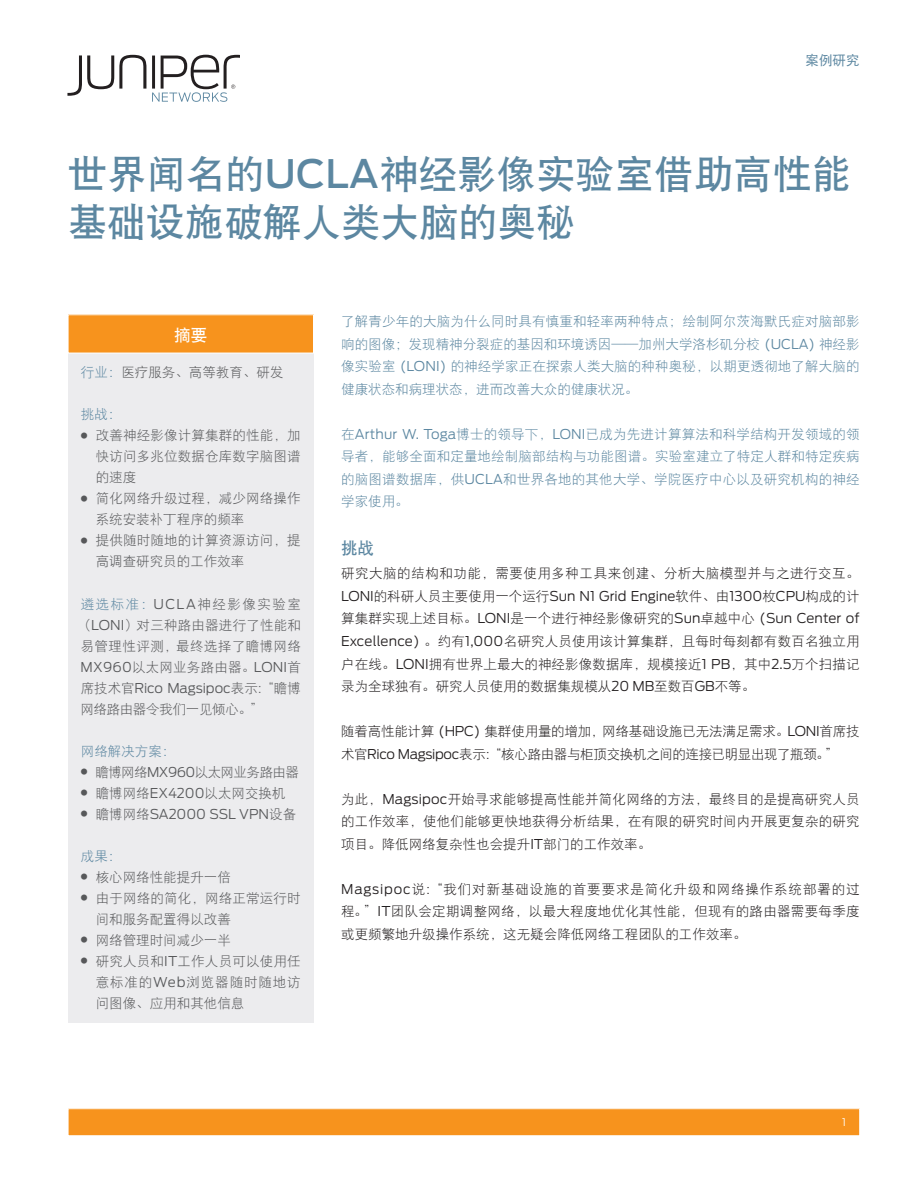
<style>
.page{position:relative;width:915px;height:1191px;background:#fff}
.page>*{position:absolute;margin:0;border:0;box-sizing:border-box;transform-origin:0 0}
.t1{font:39px/48px "DFP Hei W7";letter-spacing:.01em;color:#5c87a1}
.t2{font:16.5px "DFP Hei W7";color:#fff}
.t3{font:16.5px "DFP Hei W7";color:#5c87a1}
.t4{font:13.5px/22.5px "DF Hei W3";color:#231f20;text-align:justify}
.t5{font:13.5px/21px "DF Hei W3";letter-spacing:.01em;color:#57585a;text-align:justify}
.t6{font:13.5px/22.5px "DF Hei W3";letter-spacing:.01em;color:#5c87a1;text-align:justify}
.t7{font:13.5px/22.5px "DF Hei W3";letter-spacing:-.02em;color:#231f20}
.t8{font:300 13.5px "Antenna";color:#231f20}
.t9{font:300 13.5px "Antenna";letter-spacing:-.005em;color:#57585a}
.t10{font:13.5px "DF Hei W3";letter-spacing:.04em;color:#231f20}
.t11{font:13.5px "DF Hei W3";letter-spacing:-.05em;color:#57585a}
.t12{font:13.5px "DF Hei W3";letter-spacing:-.02em;color:#57585a}
.t13{font:13.5px "DFP Hei W5";color:#5c87a1}
.t14{font:300 10.5px "Antenna";color:#fff}
.s1{font-family:"Antenna";font-weight:500}
.s2{color:#5c87a1}
.s3{font-family:"Antenna";font-weight:300}
.s4{font-family:"DF Hei W3";font-weight:400}
</style>
<div class="page">
<div style="left:68px;top:1108px;width:791px;height:27px;background:#f7931d"></div>
<div style="left:68px;top:1108px;width:791px;height:27px;border:1px solid #fff"></div>
<svg style="left:67px;top:55px;width:79px;height:41px"></svg>
<svg style="left:152px;top:55px;width:88px;height:47px"></svg>
<div style="left:68px;top:315px;width:245px;height:707px;background:#ececee"></div>
<div style="left:68px;top:315px;width:245px;height:38px;background:#f7931d"></div>
<p class="t13" style="left:805px;top:53px;width:55px">案例研究</p>
<h1 class="t1" style="left:68px;top:149px;width:784px">世界闻名的<span class="s1">UCLA</span>神经影像实验室借助高性能基础设施破解人类大脑的奥秘</h1>
<p class="t2" style="left:174px;top:326px;width:35px">摘要</p>
<p class="t5" style="left:81px;top:362px;width:204px"><span class="s2">行业：</span>医疗服务、高等教育、研发</p>
<p class="t6" style="left:81px;top:403px;width:42px">挑战：</p>
<p class="t5" style="left:96px;top:425px;width:206px;text-indent:-15px"><sup>●</sup> 改善神经影像计算集群的性能，加快访问多兆位数据仓库数字脑图谱的速度</p>
<p class="t5" style="left:96px;top:488px;width:206px;text-indent:-15px"><sup>●</sup> 简化网络升级过程，减少网络操作系统安装补丁程序的频率</p>
<p class="t5" style="left:96px;top:530px;width:206px;text-indent:-15px"><sup>●</sup> 提供随时随地的计算资源访问，提高调查研究员的工作效率</p>
<p class="t5" style="left:78px;top:593px;width:224px"><span class="s2">遴选标准：</span><span class="s3">UCLA</span>神经影像实验室（<span class="s3">LONI</span>）对三种路由器进行了性能和易管理性评测，最终选择了瞻博网络<span class="s3">MX960</span>以太网业务路由器。<span class="s3">LONI</span>首</p>
<p class="t9" style="left:81px;top:679px;width:222px"><span class="s4">席技术官</span>Rico Magsipoc<span class="s4">表示：“瞻博</span></p>
<p class="t12" style="left:80px;top:702px;width:184px">网络路由器令我们一见倾心。”</p>
<p class="t6" style="left:81px;top:739px;width:96px">网络解决方案：</p>
<p class="t11" style="left:81px;top:765px;width:219px"><sup>●</sup> 瞻博网络<span class="s3">MX960</span>以太网业务路由器</p>
<p class="t5" style="left:81px;top:782px;width:206px"><sup>●</sup> 瞻博网络<span class="s3">EX4200</span>以太网交换机</p>
<p class="t9" style="left:81px;top:805px;width:217px"><sup>●</sup> <span class="s4">瞻博网络</span>SA2000 SSL VPN<span class="s4">设备</span></p>
<p class="t6" style="left:81px;top:844px;width:42px">成果：</p>
<p class="t5" style="left:81px;top:866px;width:151px"><sup>●</sup> 核心网络性能提升一倍</p>
<p class="t5" style="left:96px;top:887px;width:206px;text-indent:-15px"><sup>●</sup> 由于网络的简化，网络正常运行时间和服务配置得以改善</p>
<p class="t5" style="left:81px;top:929px;width:151px"><sup>●</sup> 网络管理时间减少一半</p>
<p class="t5" style="left:96px;top:950px;width:206px;text-indent:-15px"><sup>●</sup> 研究人员和<span class="s3">IT</span>工作人员可以使用任意标准的<span class="s3">Web</span>浏览器随时随地访问图像、应用和其他信息</p>
<p class="t6" style="left:341px;top:310px;width:520px">了解青少年的大脑为什么同时具有慎重和轻率两种特点；绘制阿尔茨海默氏症对脑部影响的图像；发现精神分裂症的基因和环境诱因——加州大学洛杉矶分校 <span class="s3">(UCLA)</span> 神经影像实验室 <span class="s3">(LONI)</span> 的神经学家正在探索人类大脑的种种奥秘，以期更透彻地了解大脑的健康状态和病理状态，进而改善大众的健康状况。</p>
<p class="t6" style="left:341px;top:423px;width:520px">在<span class="s3">Arthur W. Toga</span>博士的领导下，<span class="s3">LONI</span>已成为先进计算算法和科学结构开发领域的领导者，能够全面和定量地绘制脑部结构与功能图谱。实验室建立了特定人群和特定疾病的脑图谱数据库，供<span class="s3">UCLA</span>和世界各地的其他大学、学院医疗中心以及研究机构的神经学家使用。</p>
<p class="t3" style="left:341px;top:540px;width:34px">挑战</p>
<p class="t10" style="left:341px;top:567px;width:520px">研究大脑的结构和功能，需要使用多种工具来创建、分析大脑模型并与之进行交互。</p>
<p class="t8" style="left:341px;top:588px;width:520px">LONI<span class="s4">的科研人员主要使用一个运行</span>Sun N1 Grid Engine<span class="s4">软件、由</span>1300<span class="s4">枚</span>CPU<span class="s4">构成的计</span></p>
<p class="t4" style="left:341px;top:607px;width:520px">算集群实现上述目标。<span class="s3">LONI</span>是一个进行神经影像研究的<span class="s3">Sun</span>卓越中心 <span class="s3">(Sun Center of Excellence)</span> 。约有<span class="s3">1,000</span>名研究人员使用该计算集群，且每时每刻都有数百名独立用户在线。<span class="s3">LONI</span>拥有世界上最大的神经影像数据库，规模接近<span class="s3">1 PB</span>，其中<span class="s3">2.5</span>万个扫描记录为全球独有。研究人员使用的数据集规模从<span class="s3">20 MB</span>至数百<span class="s3">GB</span>不等。</p>
<p class="t7" style="left:341px;top:720px;width:520px">随着高性能计算 <span class="s3">(HPC)</span> 集群使用量的增加，网络基础设施已无法满足需求。<span class="s3">LONI</span>首席技术官<span class="s3">Rico Magsipoc</span>表示：“核心路由器与柜顶交换机之间的连接已明显出现了瓶颈。”</p>
<p class="t4" style="left:341px;top:787px;width:520px">为此，<span class="s3">Magsipoc</span>开始寻求能够提高性能并简化网络的方法，最终目的是提高研究人员的工作效率，使他们能够更快地获得分析结果，在有限的研究时间内开展更复杂的研究项目。降低网络复杂性也会提升<span class="s3">IT</span>部门的工作效率。</p>
<p class="t4" style="left:341px;top:877px;width:520px"><span class="s3">Magsipoc</span>说：“我们对新基础设施的首要要求是简化升级和网络操作系统部署的过程。”<span class="s3">IT</span>团队会定期调整网络，以最大程度地优化其性能，但现有的路由器需要每季度或更频繁地升级操作系统，这无疑会降低网络工程团队的工作效率。</p>
<p class="t14" style="left:841px;top:1116px;width:5px">1</p>
</div>
